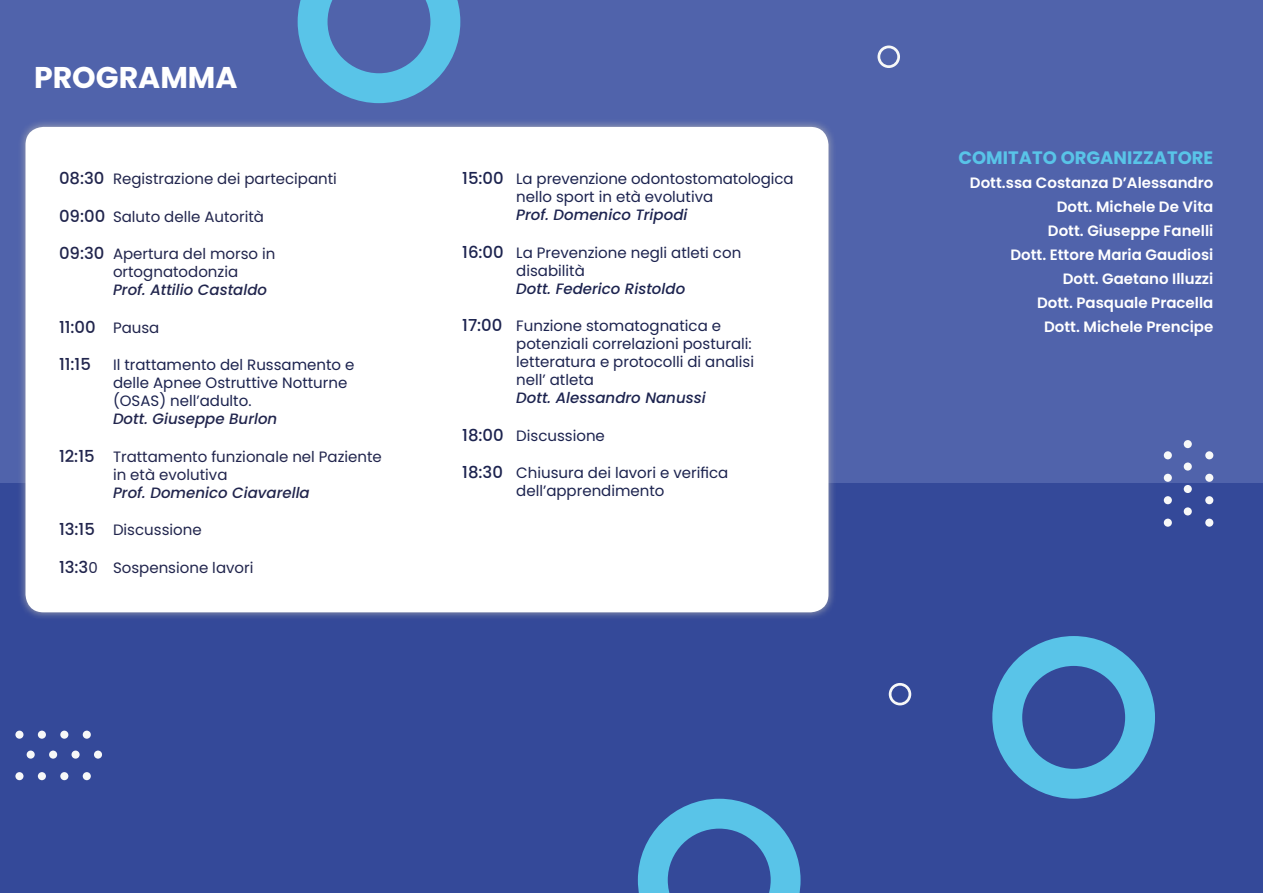
<style>
.page{position:relative;width:1263px;height:893px;background:#5063ab}
.page>*{position:absolute;margin:0;border:0;box-sizing:border-box;transform-origin:0 0}
.t1{font:700 30px "Poppins";color:#fff}
.t2{font:700 18px "Poppins";color:#59c4e8}
.t3{font:500 16.5px "Poppins";color:#21254d}
.t4{font:15px/18px "Poppins";color:#1c234f}
.t5{font:15px/18px "Poppins";color:#21254d}
.t6{font:600 15px/24px "Poppins";color:#fff;text-align:right}
.t7{font:italic 500 15px "Poppins";color:#1c234f}
.t8{font:italic 500 15px "Poppins";color:#21254d}
.s1{font-weight:500;font-size:16.5px}
.s2{font-weight:400;font-size:15px}
</style>
<div class="page">
<div style="left:0;top:483px;width:1263px;height:410px;background:#344999"></div>
<div style="left:17px;top:119px;width:819px;height:501px;background:#b7b6b6;opacity:.75"></div>
<div style="left:26px;top:127px;width:802px;height:485px;background:#fff;border-radius:18px"></div>
<svg style="left:298px;top:0;width:162px;height:103px"></svg>
<svg style="left:638px;top:799px;width:162px;height:94px"></svg>
<svg style="left:992px;top:636px;width:163px;height:163px"></svg>
<div style="left:27px;top:750px;width:8px;height:9px;background:#f7f8f8;border-radius:50%"></div>
<div style="left:49px;top:750px;width:8px;height:9px;background:#f7f8f8;border-radius:50%"></div>
<div style="left:72px;top:750px;width:8px;height:9px;background:#f7f8f8;border-radius:50%"></div>
<div style="left:94px;top:750px;width:8px;height:9px;background:#f7f8f8;border-radius:50%"></div>
<div style="left:15px;top:772px;width:9px;height:8px;background:#f7f8f8;border-radius:50%"></div>
<div style="left:38px;top:772px;width:8px;height:8px;background:#f7f8f8;border-radius:50%"></div>
<div style="left:60px;top:772px;width:8px;height:8px;background:#f7f8f8;border-radius:50%"></div>
<div style="left:83px;top:772px;width:8px;height:8px;background:#f7f8f8;border-radius:50%"></div>
<div style="left:15px;top:731px;width:9px;height:8px;background:#f7f8f8;border-radius:50%"></div>
<div style="left:38px;top:731px;width:8px;height:8px;background:#f7f8f8;border-radius:50%"></div>
<div style="left:60px;top:731px;width:8px;height:8px;background:#f7f8f8;border-radius:50%"></div>
<div style="left:83px;top:731px;width:8px;height:8px;background:#f7f8f8;border-radius:50%"></div>
<div style="left:1184px;top:507px;width:8px;height:8px;background:#f7f8f8;border-radius:50%"></div>
<div style="left:1184px;top:485px;width:8px;height:8px;background:#f7f8f8;border-radius:50%"></div>
<div style="left:1184px;top:462px;width:8px;height:9px;background:#f7f8f8;border-radius:50%"></div>
<div style="left:1184px;top:440px;width:8px;height:8px;background:#f7f8f8;border-radius:50%"></div>
<div style="left:1205px;top:519px;width:8px;height:8px;background:#f7f8f8;border-radius:50%"></div>
<div style="left:1205px;top:496px;width:8px;height:8px;background:#f7f8f8;border-radius:50%"></div>
<div style="left:1205px;top:474px;width:8px;height:8px;background:#f7f8f8;border-radius:50%"></div>
<div style="left:1205px;top:451px;width:8px;height:8px;background:#f7f8f8;border-radius:50%"></div>
<div style="left:1164px;top:519px;width:8px;height:8px;background:#f7f8f8;border-radius:50%"></div>
<div style="left:1164px;top:496px;width:8px;height:8px;background:#f7f8f8;border-radius:50%"></div>
<div style="left:1164px;top:474px;width:8px;height:8px;background:#f7f8f8;border-radius:50%"></div>
<div style="left:1164px;top:451px;width:8px;height:8px;background:#f7f8f8;border-radius:50%"></div>
<svg style="left:889px;top:683px;width:22px;height:22px"></svg>
<svg style="left:877px;top:46px;width:23px;height:22px"></svg>
<h1 class="t1" style="left:34px;top:60px;width:205px">PROGRAMMA</h1>
<p class="t5" style="left:59px;top:170px;width:279px"><span class="s1">08:30</span> Registrazione dei partecipanti</p>
<p class="t5" style="left:59px;top:207px;width:207px"><span class="s1">09:00</span> Saluto delle Autorità</p>
<p class="t5" style="left:113px;top:245px;width:164px;text-indent:-54px"><span class="s1">09:30</span> Apertura del morso in ortognatodonzia</p>
<p class="t8" style="left:113px;top:281px;width:156px">Prof. Attilio Castaldo</p>
<p class="t3" style="left:59px;top:317px;width:102px">11:00 <span class="s2">Pausa</span></p>
<p class="t3" style="left:59px;top:355px;width:33px">11:15</p>
<p class="t4" style="left:113px;top:356px;width:243px">Il trattamento del Russamento e delle Apnee Ostruttive Notturne (OSAS) nell’adulto.</p>
<p class="t8" style="left:113px;top:410px;width:166px">Dott. Giuseppe Burlon</p>
<p class="t5" style="left:113px;top:447px;width:270px;text-indent:-54px"><span class="s1">12:15</span> Trattamento funzionale nel Paziente in età evolutiva</p>
<p class="t8" style="left:113px;top:484px;width:198px">Prof. Domenico Ciavarella</p>
<p class="t5" style="left:59px;top:521px;width:144px"><span class="s1">13:15</span> Discussione</p>
<p class="t5" style="left:59px;top:558px;width:196px"><span class="s1">13:3</span>0 Sospensione lavori</p>
<p class="t4" style="left:516px;top:170px;width:279px;text-indent:-54px"><span class="s1">15:00</span> La prevenzione odontostomatologica nello sport in età evolutiva</p>
<p class="t7" style="left:516px;top:206px;width:173px">Prof. Domenico Tripodi</p>
<p class="t4" style="left:516px;top:243px;width:227px;text-indent:-54px"><span class="s1">16:00</span> La Prevenzione negli atleti con disabilità</p>
<p class="t7" style="left:516px;top:280px;width:170px">Dott. Federico Ristoldo</p>
<p class="t4" style="left:516px;top:317px;width:239px;text-indent:-54px"><span class="s1">17:00</span> Funzione stomatognatica e potenziali correlazioni posturali: letteratura e protocolli di analisi nell’ atleta</p>
<p class="t7" style="left:516px;top:389px;width:191px">Dott. Alessandro Nanussi</p>
<p class="t4" style="left:462px;top:426px;width:144px"><span class="s1">18:00</span> Discussione</p>
<p class="t4" style="left:516px;top:464px;width:214px;text-indent:-54px"><span class="s1">18:30</span> Chiusura dei lavori e verifica dell’apprendimento</p>
<p class="t2" style="left:958px;top:147px;width:256px">COMITATO ORGANIZZATORE</p>
<p class="t6" style="left:970px;top:171px;width:245px">Dott.ssa Costanza D’Alessandro<br>Dott. Michele De Vita<br>Dott. Giuseppe Fanelli<br>Dott. Ettore Maria Gaudiosi<br>Dott. Gaetano Illuzzi<br>Dott. Pasquale Pracella<br>Dott. Michele Prencipe</p>
</div>
